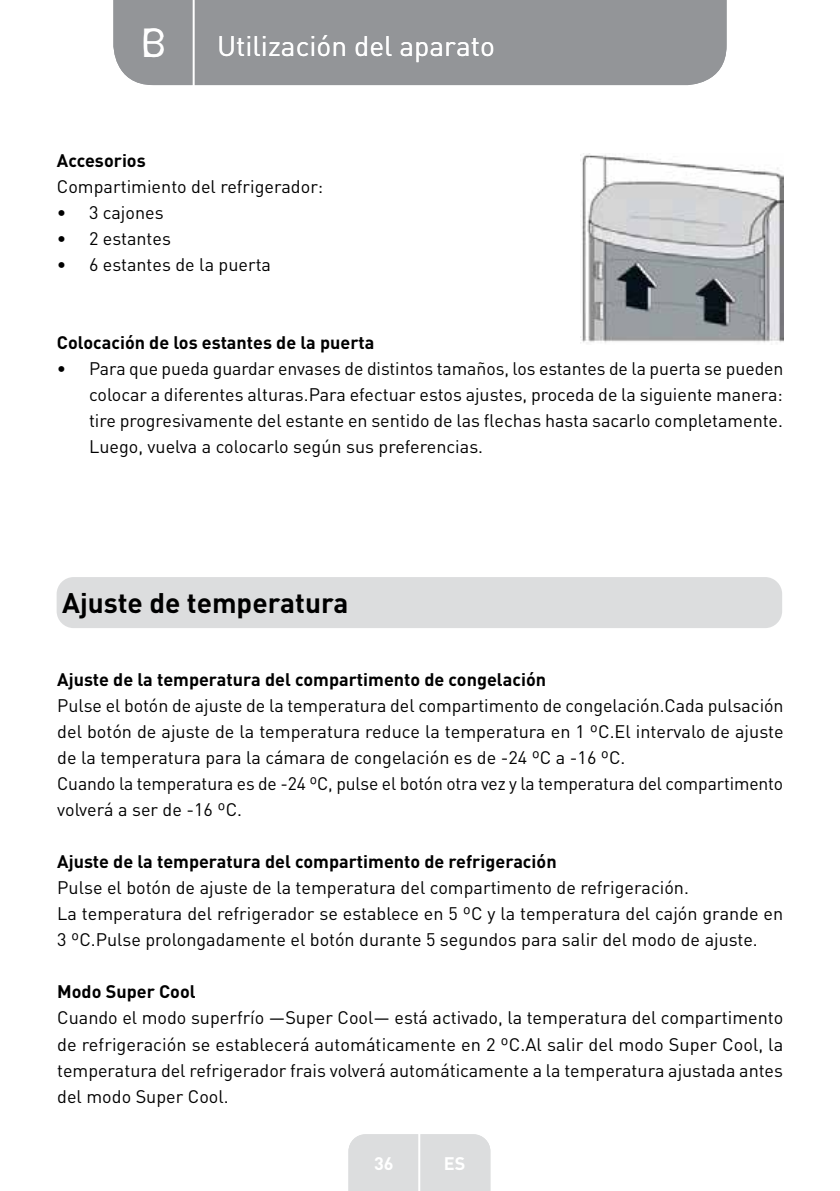
<style>
.page{position:relative;width:840px;height:1191px;background:#fff}
.page>*{position:absolute;margin:0;border:0;box-sizing:border-box;transform-origin:0 0}
.t1{font:40px "DIN Pro";color:#fff}
.t2{font:28px "DIN Pro";color:#fff}
.t3{font:700 28px "DIN Pro";color:#000}
.t4{font:18px/26px "DIN Pro";color:#000}
.t5{font:700 18px "DIN Pro";color:#000}
.t6{font:700 18px "DIN Pro";color:#fff}
</style>
<div class="page">
<div style="left:113px;top:0;width:613px;height:85px;background:#939598"></div>
<div style="left:348px;top:1134px;width:142px;height:57px;background:#dcddde"></div>
<hr style="left:418px;top:1111px;width:2px;height:80px;background:#fff">
<hr style="left:192px;top:0;width:2px;height:88px;background:#fff">
<img style="left:580px;top:153px;width:202px;height:190px">
<div style="left:57px;top:577px;width:724px;height:51px;background:#dcddde;border-radius:17px"></div>
<h1 class="t1" style="left:140px;top:15px;width:28px">BC</h1>
<h2 class="t2" style="left:217px;top:27px;width:279px">Utilización del aparato</h2>
<h1 class="t1" style="left:141px;top:15px;width:26px">A</h1>
<h2 class="t2" style="left:217px;top:27px;width:248px">Aperçu de l’appareil</h2>
<p class="t5" style="left:57px;top:148px;width:90px">Accesorios</p>
<p class="t4" style="left:57px;top:173px;width:268px">Compartimiento del refrigerador:</p>
<p class="t4" style="left:57px;top:199px;width:108px">• 3 cajones</p>
<p class="t4" style="left:57px;top:225px;width:115px">• 2 estantes</p>
<p class="t4" style="left:57px;top:251px;width:215px">• 6 estantes de la puerta</p>
<p class="t5" style="left:57px;top:330px;width:319px">Colocación de los estantes de la puerta</p>
<p class="t4" style="left:89px;top:355px;width:695px;text-align:justify;text-indent:-32px">• Para que pueda guardar envases de distintos tamaños, los estantes de la puerta se pueden colocar a diferentes alturas.Para efectuar estos ajustes, proceda de la siguiente manera: tire progresivamente del estante en sentido de las flechas hasta sacarlo completamente.<br>Luego, vuelva a colocarlo según sus preferencias.</p>
<h2 class="t3" style="left:62px;top:584px;width:287px">Ajuste de temperatura</h2>
<p class="t5" style="left:57px;top:667px;width:490px">Ajuste de la temperatura del compartimento de congelación</p>
<p class="t4" style="left:57px;top:692px;width:727px">Pulse el botón de ajuste de la temperatura del compartimento de congelación.Cada pulsación del botón de ajuste de la temperatura reduce la temperatura en 1 ºC.El intervalo de ajuste de la temperatura para la cámara de congelación es de -24 ºC a -16 ºC.<br>Cuando la temperatura es de -24 ºC, pulse el botón otra vez y la temperatura del compartimento volverá a ser de -16 ºC.</p>
<p class="t5" style="left:57px;top:849px;width:500px">Ajuste de la temperatura del compartimento de refrigeración</p>
<p class="t4" style="left:57px;top:874px;width:727px">Pulse el botón de ajuste de la temperatura del compartimento de refrigeración.<br>La temperatura del refrigerador se establece en 5 ºC y la temperatura del cajón grande en<br>3 ºC.Pulse prolongadamente el botón durante 5 segundos para salir del modo de ajuste.</p>
<p class="t5" style="left:57px;top:979px;width:140px">Modo Super Cool</p>
<p class="t4" style="left:57px;top:1004px;width:727px;text-align:justify">Cuando el modo superfrío —Super Cool— está activado, la temperatura del compartimento de refrigeración se establecerá automáticamente en 2 ºC.Al salir del modo Super Cool, la temperatura del refrigerador frais volverá automáticamente a la temperatura ajustada antes del modo Super Cool.</p>
<p class="t6" style="left:443px;top:1150px;width:23px">ES</p>
<p class="t6" style="left:374px;top:1150px;width:21px">36</p>
<p class="t6" style="left:443px;top:1150px;width:24px">FR</p>
</div>
